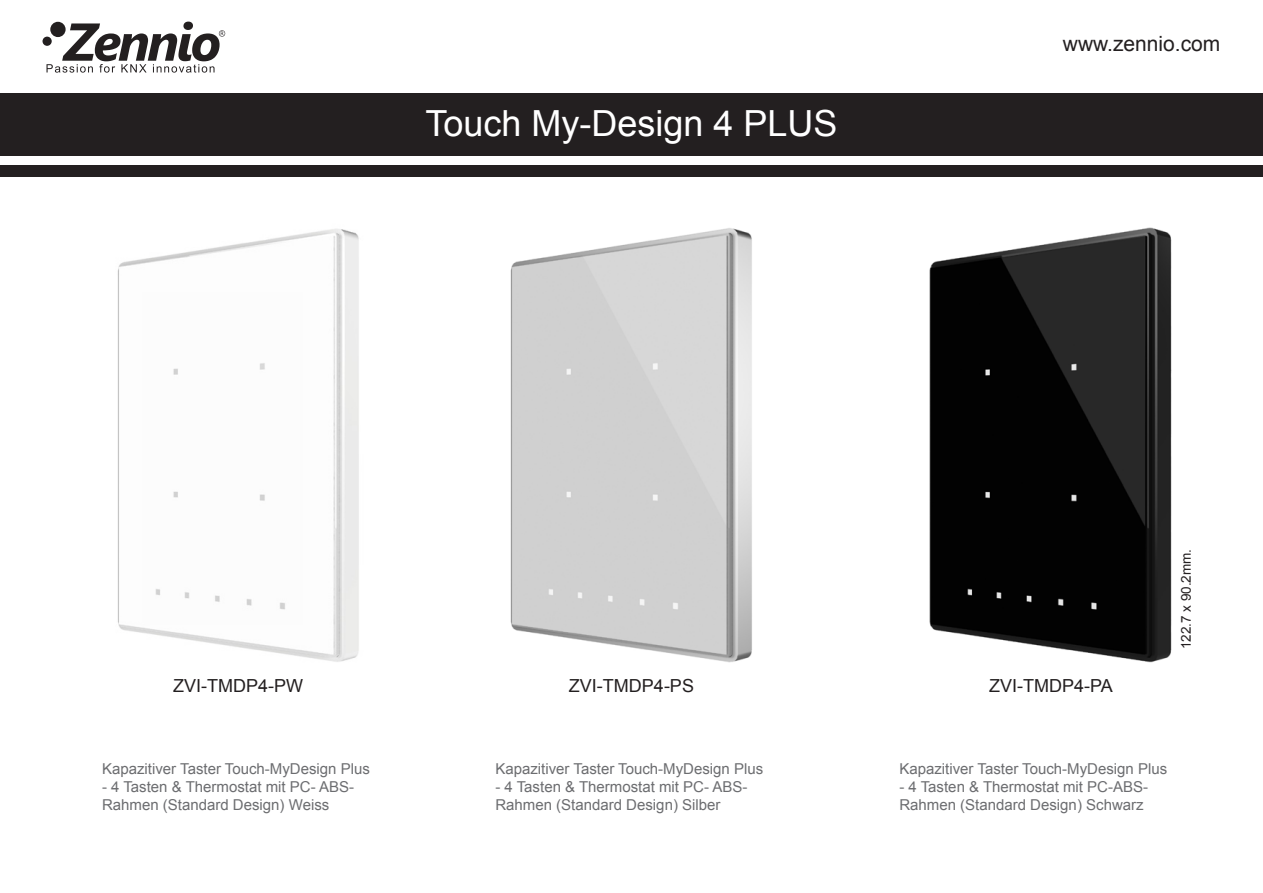
<style>
.page{position:relative;width:1263px;height:893px;background:#fff}
.page>*{position:absolute;margin:0;border:0;box-sizing:border-box;transform-origin:0 0}
.t1{font:36px "Arial";color:#fff}
.t2{font:21px "Arial";color:#231f20}
.t3{font:18px "Arial";color:#231f20}
.t4{font:15px/18px "Arial";color:#6c6d70}
.t5{font:13.5px "Arial";color:#231f20}
</style>
<div class="page">
<img style="left:929px;top:227px;width:243px;height:436px">
<img style="left:117px;top:229px;width:242px;height:433px">
<img style="left:510px;top:228px;width:242px;height:435px">
<div style="left:0;top:94px;width:1263px;height:62px;background:#231f20"></div>
<div style="left:0;top:165px;width:1263px;height:11px;background:#231f20"></div>
<div style="left:43px;top:37px;width:9px;height:9px;background:#231f20;border-radius:50%"></div>
<svg style="left:47px;top:22px;width:178px;height:51px"></svg>
<p class="t1" style="left:425px;top:99px;width:414px">Touch My-Design 4 PLUS</p>
<p class="t2" style="left:1063px;top:30px;width:159px">www.zennio.com</p>
<p class="t3" style="left:173px;top:674px;width:131px">ZVI-TMDP4-PW</p>
<p class="t3" style="left:569px;top:674px;width:127px">ZVI-TMDP4-PS</p>
<p class="t4" style="left:102px;top:760px;width:269px">Kapazitiver Taster Touch-MyDesign Plus</p>
<p class="t4" style="left:102px;top:778px;width:254px">- 4 Tasten &amp; Thermostat mit PC- ABS-<br>Rahmen (Standard Design) Weiss</p>
<p class="t4" style="left:495px;top:760px;width:269px">Kapazitiver Taster Touch-MyDesign Plus</p>
<p class="t4" style="left:495px;top:778px;width:254px">- 4 Tasten &amp; Thermostat mit PC- ABS-<br>Rahmen (Standard Design) Silber</p>
<p class="t3" style="left:989px;top:674px;width:125px">ZVI-TMDP4-PA</p>
<p class="t5" style="left:1177px;top:649px;width:102px;rotate:-90deg">122.7 x 90.2mm.</p>
<p class="t4" style="left:899px;top:760px;width:269px">Kapazitiver Taster Touch-MyDesign Plus</p>
<p class="t4" style="left:899px;top:778px;width:250px">- 4 Tasten &amp; Thermostat mit PC-ABS-<br>Rahmen (Standard Design) Schwarz</p>
</div>
